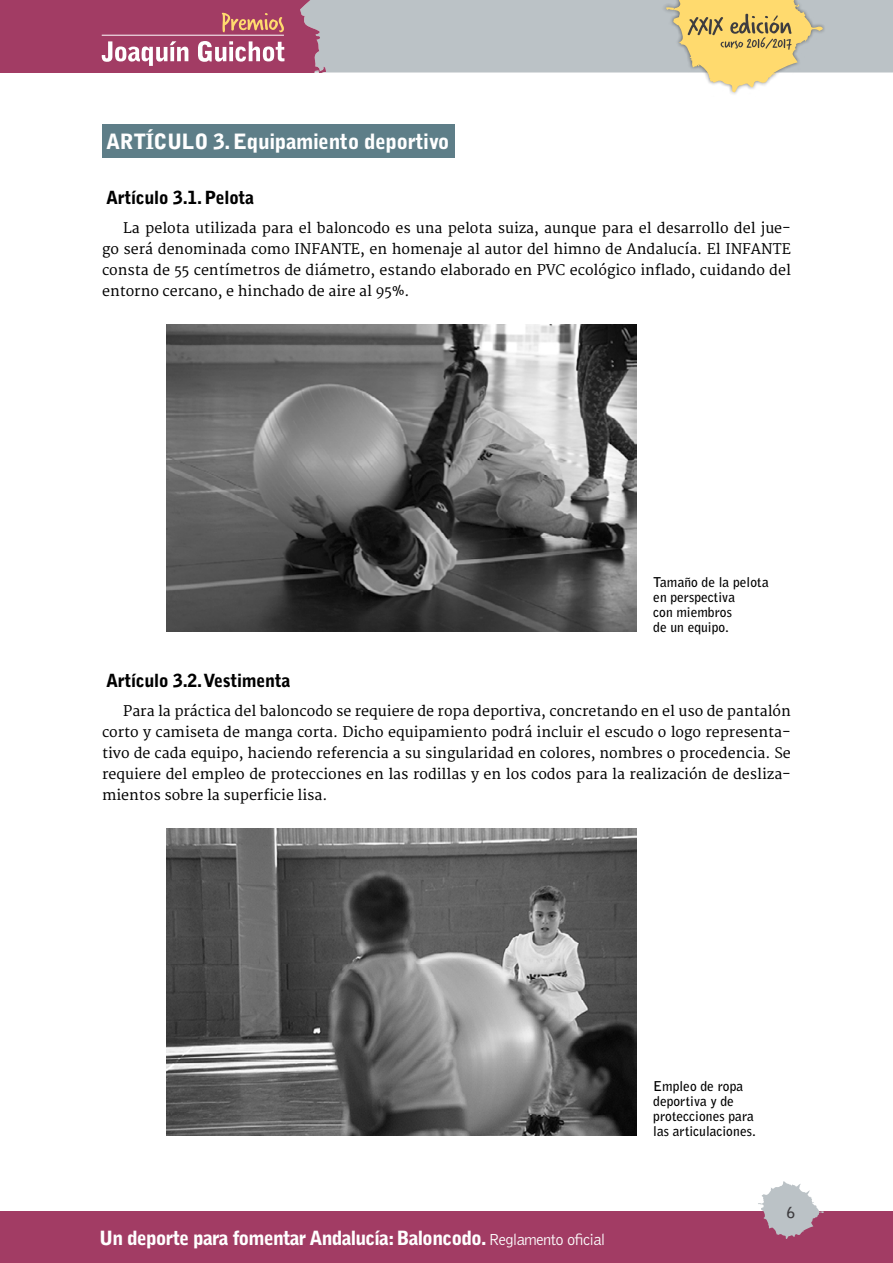
<style>
.page{position:relative;width:893px;height:1263px;background:#fff}
.page>*{position:absolute;margin:0;border:0;box-sizing:border-box;transform-origin:0 0}
.t1{font:900 21px "Bell Gothic Std";letter-spacing:-.02em;color:#fff}
.t2{font:900 19.5px "Bell Gothic Std";letter-spacing:-.04em;color:#fff}
.t3{font:900 18px "Bell Gothic Std";letter-spacing:-.02em;color:#000}
.t4{font:700 15px "Bell Gothic Std";color:#3e3d40}
.t5{font:14.25px/21px "Merriweather";color:#000;text-align:justify}
.t6{font:700 13.5px/15px "Bell Gothic Std";color:#000}
.s1{font-weight:300;font-size:16.5px}
</style>
<div class="page">
<div style="left:0;top:1212px;width:893px;height:51px;background:#a23c64"></div>
<svg style="left:758px;top:1181px;width:66px;height:58px"></svg>
<svg style="left:0;top:0;width:893px;height:93px"></svg>
<div style="left:102px;top:124px;width:352px;height:34px;background:#5e7e88"></div>
<img style="left:166px;top:325px;width:470px;height:307px">
<img style="left:166px;top:829px;width:470px;height:307px">
<h1 class="t1" style="left:106px;top:129px;width:345px">ARTÍCULO 3. Equipamiento deportivo</h1>
<p class="t3" style="left:106px;top:187px;width:149px">Artículo 3.1. Pelota</p>
<p class="t5" style="left:102px;top:218px;width:690px;text-indent:21px">La pelota utilizada para el baloncodo es una pelota suiza, aunque para el desarrollo del jue&shy;go será denominada como INFANTE, en homenaje al autor del himno de Andalucía. El INFANTE consta de 55 centímetros de diámetro, estando elaborado en PVC ecológico inflado, cuidando del entorno cercano, e hinchado de aire al 95%.</p>
<p class="t6" style="left:653px;top:574px;width:117px">Tamaño de la pelota en perspectiva<br>con miembros<br>de un equipo.</p>
<p class="t3" style="left:106px;top:670px;width:186px">Artículo 3.2. Vestimenta</p>
<p class="t5" style="left:102px;top:701px;width:690px;text-indent:21px">Para la práctica del baloncodo se requiere de ropa deportiva, concretando en el uso de pantalón corto y camiseta de manga corta. Dicho equipamiento podrá incluir el escudo o logo representa&shy;tivo de cada equipo, haciendo referencia a su singularidad en colores, nombres o procedencia. Se requiere del empleo de protecciones en las rodillas y en los codos para la realización de desliza&shy;mientos sobre la superficie lisa.</p>
<h2 class="t2" style="left:99px;top:1226px;width:508px">Un deporte para fomentar Andalucía: Baloncodo. <span class="s1">Reglamento oficial</span></h2>
<p class="t6" style="left:653px;top:1078px;width:104px">Empleo de ropa deportiva y de protecciones para las articulaciones.</p>
<p class="t4" style="left:787px;top:1203px;width:10px">6</p>
</div>
